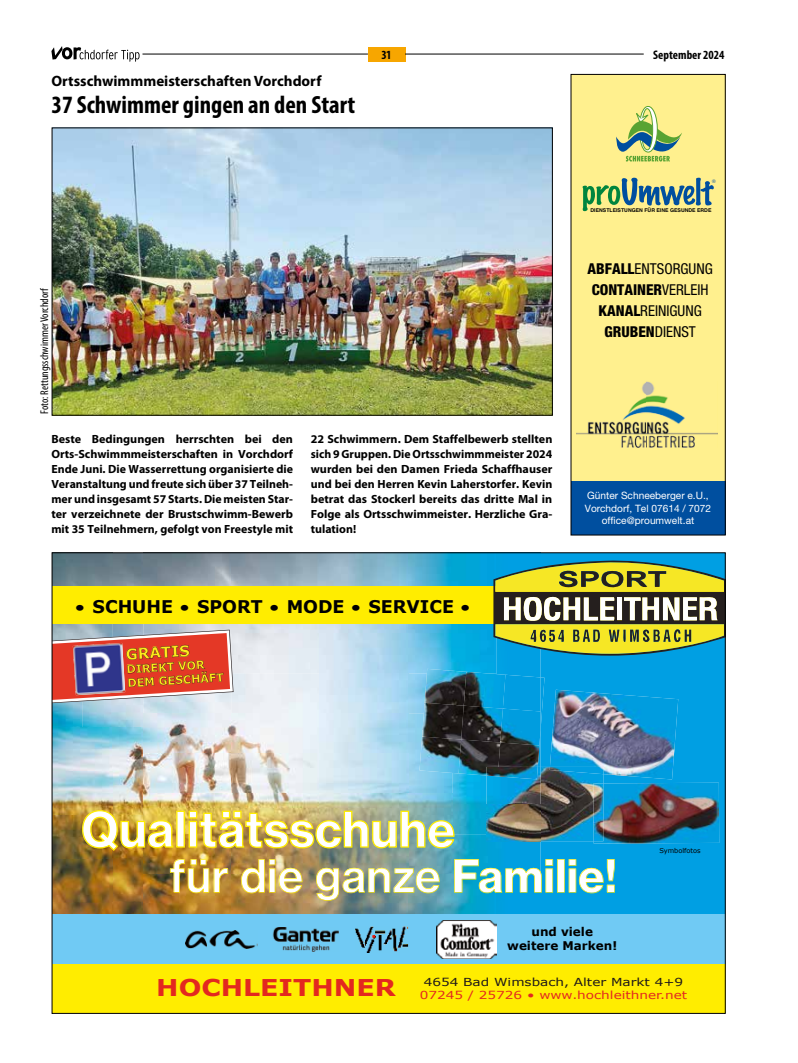
<style>
.page{position:relative;width:798px;height:1063px;background:#fff}
.page>*{position:absolute;margin:0;border:0;box-sizing:border-box;transform-origin:0 0}
.t1{font:48px "N Haas Grotesk TX Pro 75 Bd";color:#fff}
.t2{font:44px "N Haas Grotesk TX Pro 65 Md";color:#fff}
.t3{font:700 condensed 25px "Myriad Pro";color:#000}
.t4{font:700 17.5px "Verdana";color:#000}
.t5{font:700 15.12px "Verdana";color:#fdeb1b}
.t6{font:condensed 15px/21px "Helvetica Neue LT Pro";color:#000;text-align:center}
.t7{font:700 15px "Myriad Pro";color:#000}
.t8{font:700 condensed 12.5px "Myriad Pro";color:#000}
.t9{font:700 12px/14.4px "Verdana";color:#000;text-align:center}
.t10{font:700 11.88px/15px "Myriad Pro";color:#000;text-align:justify}
.t11{font:700 11.38px/13.8px "Verdana";color:#fdeb1b}
.t12{font:condensed 11.25px "Myriad Pro";color:#000}
.t13{font:11px/13.2px "Verdana";color:#e3281f;scale:1.24 1}
.t14{font:10.12px/12.8px "Helvetica Neue LT Pro";color:#fff;text-align:center}
.t15{font:6.62px "Verdana";color:#000}
.t16{font:700 5.12px "Helvetica";color:#000}
.t17{font:4.88px "Helvetica";color:#004f9f}
.s1{font-weight:800}
.s2{font-weight:400;font-size:16.25px}
.s3{font-family:"N Haas Grotesk TX Pro 75 Bd"}
.s4{font-weight:700;font-size:23.12px}
.s5{color:#1e181a}
</style>
<div class="page">
<svg style="left:51px;top:46px;width:88px;height:16px"></svg>
<div style="left:368px;top:47px;width:37px;height:15px;background:#f7a600"></div>
<hr style="left:142px;top:54px;width:226px;height:1px;background:#000">
<hr style="left:405px;top:54px;width:238px;height:1px;background:#000">
<img style="left:54px;top:554px;width:59px;height:76px">
<img style="left:113px;top:554px;width:30px;height:76px">
<img style="left:54px;top:704px;width:28px;height:24px">
<img style="left:82px;top:704px;width:61px;height:24px">
<img style="left:54px;top:728px;width:59px;height:187px">
<img style="left:113px;top:728px;width:30px;height:187px">
<div style="left:52px;top:964px;width:673px;height:49px;background:#ffed00"></div>
<div style="left:540px;top:554px;width:183px;height:361px;background:#009fe3"></div>
<img style="left:143px;top:554px;width:353px;height:79px">
<img style="left:496px;top:554px;width:44px;height:121px">
<img style="left:231px;top:633px;width:265px;height:81px">
<img style="left:143px;top:704px;width:88px;height:211px">
<img style="left:231px;top:714px;width:221px;height:160px">
<img style="left:539px;top:745px;width:1px;height:22px">
<img style="left:452px;top:773px;width:34px;height:61px">
<img style="left:452px;top:834px;width:88px;height:40px">
<img style="left:231px;top:874px;width:309px;height:41px">
<div style="left:52px;top:586px;width:673px;height:38px;background:#ffed00"></div>
<img style="left:540px;top:677px;width:4px;height:53px">
<img style="left:424px;top:669px;width:42px;height:34px">
<img style="left:463px;top:672px;width:42px;height:34px">
<img style="left:502px;top:675px;width:38px;height:34px">
<img style="left:422px;top:703px;width:41px;height:34px">
<img style="left:461px;top:706px;width:41px;height:34px">
<img style="left:500px;top:709px;width:40px;height:36px">
<img style="left:419px;top:737px;width:42px;height:36px">
<img style="left:458px;top:740px;width:42px;height:36px">
<img style="left:498px;top:742px;width:41px;height:25px">
<img style="left:82px;top:810px;width:372px;height:41px">
<img style="left:486px;top:767px;width:117px;height:74px">
<img style="left:486px;top:767px;width:51px;height:12px">
<div style="left:52px;top:915px;width:673px;height:49px;background:#70caf4"></div>
<img style="left:436px;top:920px;width:60px;height:39px">
<img style="left:355px;top:927px;width:53px;height:25px">
<img style="left:272px;top:927px;width:67px;height:25px">
<img style="left:186px;top:930px;width:72px;height:18px">
<img style="left:549px;top:690px;width:129px;height:89px">
<img style="left:549px;top:767px;width:54px;height:7px">
<img style="left:593px;top:783px;width:126px;height:61px">
<img style="left:593px;top:783px;width:10px;height:58px">
<svg style="left:170px;top:859px;width:58px;height:34px"></svg>
<svg style="left:241px;top:859px;width:61px;height:34px"></svg>
<img style="left:316px;top:868px;width:123px;height:33px">
<svg style="left:454px;top:859px;width:160px;height:34px"></svg>
<svg style="left:493px;top:560px;width:230px;height:96px"></svg>
<svg style="left:54px;top:630px;width:179px;height:74px"></svg>
<div style="left:570px;top:74px;width:155px;height:408px;background:#fff08e"></div>
<svg style="left:582px;top:178px;width:131px;height:33px"></svg>
<svg style="left:616px;top:106px;width:65px;height:56px"></svg>
<img style="left:576px;top:382px;width:141px;height:65px">
<div style="left:570px;top:482px;width:155px;height:53px;background:#004f9f"></div>
<img style="left:54px;top:130px;width:496px;height:284px">
<div style="left:52px;top:128px;width:500px;height:288px;border:1px solid #000"></div>
<p class="t7" style="left:51px;top:71px;width:271px">Ortsschwimmmeisterschaften Vorchdorf</p>
<h3 class="t3" style="left:51px;top:89px;width:305px">37 Schwimmer gingen an den Start</h3>
<p class="t12" style="left:38px;top:414px;width:128px;rotate:-90deg">Foto: Rettungsschwimmer Vorchdorf</p>
<p class="t8" style="left:381px;top:47px;width:12px">31</p>
<p class="t8" style="left:653px;top:47px;width:73px">September 2024</p>
<p class="t17" style="left:712px;top:177px;width:5px">®</p>
<p class="t16" style="left:590px;top:206px;width:122px">DIENSTLEISTUNGEN FÜR EINE GESUNDE ERDE</p>
<p class="t6" style="left:587px;top:258px;width:127px"><span class="s1">ABFALL</span>ENTSORGUNG<br><span class="s1">CONTAINER</span>VERLEIH<br><span class="s1">KANAL</span>REINIGUNG<br><span class="s1">GRUBEN</span>DIENST</p>
<p class="t10" style="left:51px;top:432px;width:243px">Beste Bedingungen herrschten bei den Orts-Schwimmmeisterschaften in Vorchdorf Ende Juni. Die Wasserrettung organisierte die Veranstaltung und freute sich über 37 Teilneh&shy;mer und insgesamt 57 Starts. Die meisten Star&shy;ter verzeichnete der Brustschwimm-Bewerb mit 35 Teilnehmern, gefolgt von Freestyle mit</p>
<p class="t10" style="left:310px;top:432px;width:243px">22 Schwimmern. Dem Staffelbewerb stellten sich 9 Gruppen. Die Ortsschwimmmeister 2024 wurden bei den Damen Frieda Schaffhauser und bei den Herren Kevin Laherstorfer. Kevin betrat das Stockerl bereits das dritte Mal in Folge als Ortsschwimmeister. Herzliche Gra&shy;tulation!</p>
<h3 class="t4" style="left:75px;top:594px;width:397px"><span class="s2">•</span> SCHUHE <span class="s2">•</span> SPORT <span class="s2">•</span> MODE <span class="s2">•</span> SERVICE <span class="s2">•</span></h3>
<p class="t5" style="left:125px;top:644px;width:65px;rotate:-4deg">GRATIS</p>
<p class="t11" style="left:126px;top:663px;width:98px;rotate:-4deg">DIREKT VOR<br>DEM GESCHÄFT</p>
<p class="t14" style="left:584px;top:489px;width:128px">Günter Schneeberger e.U.,<br>Vorchdorf, Tel 07614 / 7072 office@proumwelt.at</p>
<h1 class="t1" style="left:81px;top:799px;width:375px">Qualitätsschuhe</h1>
<p class="t15" style="left:659px;top:846px;width:43px">Symbolfotos</p>
<h2 class="t2" style="left:169px;top:849px;width:449px">für die ganze <span class="s3">Familie!</span></h2>
<p class="t9" style="left:507px;top:924px;width:111px">und viele weitere Marken!</p>
<p class="t13" style="left:419px;top:975px;width:217px;text-indent:-263px"><span class="s4">HOCHLEITHNER</span> <span class="s5">4654 Bad Wimsbach, Alter Markt 4+9<br></span>07245 / 25726 • www.hochleithner.net</p>
</div>
